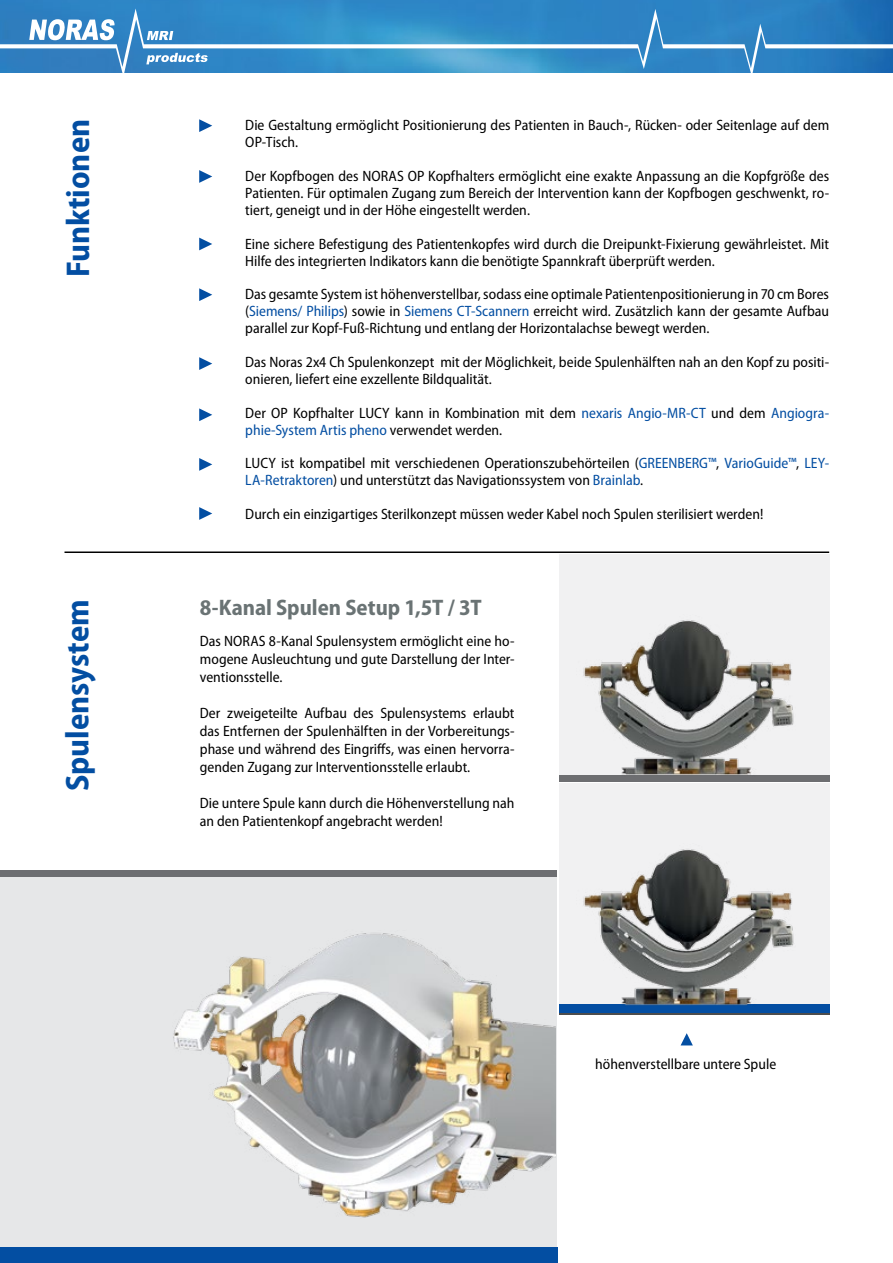
<style>
.page{position:relative;width:893px;height:1263px;background:#fff}
.page>*{position:absolute;margin:0;border:0;box-sizing:border-box;transform-origin:0 0}
.t1{font:700 semi-condensed 33px "Myriad Pro";color:#034ea2}
.t2{font:700 semi-condensed 22.5px "Myriad Pro";color:#6a7374}
.t3{font:semi-condensed 15px/17px "Myriad Pro";color:#000}
.s1{color:#034ea2}
</style>
<div class="page">
<img style="left:0;top:0;width:893px;height:9px">
<svg style="left:0;top:9px;width:893px;height:64px;background:#4492ca"></svg>
<div style="left:0;top:876px;width:556px;height:371px;background:#e6e7e8"></div>
<hr style="left:65px;top:551px;width:764px;height:2px;background:#000">
<div style="left:0;top:870px;width:556px;height:6px;background:#6d6e71"></div>
<div style="left:0;top:1248px;width:557px;height:15px;background:#034ea2"></div>
<hr style="left:559px;top:1013px;width:270px;height:1px;background:#000">
<div style="left:559px;top:1004px;width:270px;height:9px;background:#034ea2"></div>
<div style="left:559px;top:783px;width:270px;height:221px;background:#f1f1f2"></div>
<img style="left:583px;top:849px;width:211px;height:157px">
<div style="left:559px;top:554px;width:270px;height:221px;background:#f1f1f2"></div>
<div style="left:559px;top:775px;width:270px;height:6px;background:#6d6e71"></div>
<img style="left:583px;top:620px;width:211px;height:155px">
<img style="left:155px;top:876px;width:401px;height:342px">
<svg style="left:681px;top:1033px;width:12px;height:12px"></svg>
<svg style="left:199px;top:119px;width:13px;height:13px"></svg>
<svg style="left:199px;top:170px;width:13px;height:13px"></svg>
<svg style="left:199px;top:238px;width:13px;height:12px"></svg>
<svg style="left:199px;top:288px;width:13px;height:13px"></svg>
<svg style="left:199px;top:357px;width:13px;height:13px"></svg>
<svg style="left:199px;top:408px;width:13px;height:13px"></svg>
<svg style="left:199px;top:458px;width:13px;height:13px"></svg>
<svg style="left:199px;top:507px;width:13px;height:13px"></svg>
<h1 class="t1" style="left:57px;top:277px;width:160px;rotate:-90deg">Funktionen</h1>
<h1 class="t1" style="left:56px;top:791px;width:193px;rotate:-90deg">Spulensystem</h1>
<p class="t3" style="left:245px;top:117px;width:585px">Die Gestaltung ermöglicht Positionierung des Patienten in Bauch-, Rücken- oder Seitenlage auf dem<br>OP-Tisch.</p>
<p class="t3" style="left:245px;top:167px;width:585px;text-align:justify">Der Kopfbogen des NORAS OP Kopfhalters ermöglicht eine exakte Anpassung an die Kopfgröße des Patienten. Für optimalen Zugang zum Bereich der Intervention kann der Kopfbogen geschwenkt, ro&shy;tiert, geneigt und in der Höhe eingestellt werden.</p>
<p class="t3" style="left:245px;top:235px;width:585px">Eine sichere Befestigung des Patientenkopfes wird durch die Dreipunkt-Fixierung gewährleistet. Mit<br>Hilfe des integrierten Indikators kann die benötigte Spannkraft überprüft werden.</p>
<p class="t3" style="left:245px;top:286px;width:585px;text-align:justify">Das gesamte System ist höhenverstellbar, sodass eine optimale Patientenpositionierung in 70 cm Bores (<span class="s1">Siemens/ Philips</span>) sowie in <span class="s1">Siemens CT-Scannern</span> erreicht wird. Zusätzlich kann der gesamte Aufbau parallel zur Kopf-Fuß-Richtung und entlang der Horizontalachse bewegt werden.</p>
<p class="t3" style="left:245px;top:353px;width:585px">Das Noras 2x4 Ch Spulenkonzept mit der Möglichkeit, beide Spulenhälften nah an den Kopf zu positi&shy;onieren, liefert eine exzellente Bildqualität.</p>
<p class="t3" style="left:245px;top:404px;width:585px">Der OP Kopfhalter LUCY kann in Kombination mit dem <span class="s1">nexaris Angio-MR-CT</span> und dem <span class="s1">Angiogra&shy;phie-System Artis pheno</span> verwendet werden.</p>
<p class="t3" style="left:245px;top:455px;width:585px">LUCY ist kompatibel mit verschiedenen Operationszubehörteilen (<span class="s1">GREENBERG™</span>, <span class="s1">VarioGuide™</span>, <span class="s1">LEY-<br>LA-Retraktoren</span>) und unterstützt das Navigationssystem von <span class="s1">Brainlab</span>.</p>
<p class="t3" style="left:245px;top:505px;width:520px">Durch ein einzigartiges Sterilkonzept müssen weder Kabel noch Spulen sterilisiert werden!</p>
<h2 class="t2" style="left:200px;top:593px;width:283px">8-Kanal Spulen Setup 1,5T / 3T</h2>
<p class="t3" style="left:200px;top:632px;width:316px;line-height:18px;text-align:justify">Das NORAS 8-Kanal Spulensystem ermöglicht eine ho&shy;mogene Ausleuchtung und gute Darstellung der Inter&shy;ventionsstelle.</p>
<p class="t3" style="left:200px;top:704px;width:316px;line-height:18px;text-align:justify">Der zweigeteilte Aufbau des Spulensystems erlaubt das Entfernen der Spulenhälften in der Vorbereitungs&shy;phase und während des Eingriffs, was einen hervorra&shy;genden Zugang zur Interventionsstelle erlaubt.</p>
<p class="t3" style="left:200px;top:794px;width:316px;line-height:18px">Die untere Spule kann durch die Höhenverstellung nah an den Patientenkopf angebracht werden!</p>
<p class="t3" style="left:595px;top:1056px;width:182px">höhenverstellbare untere Spule</p>
</div>
